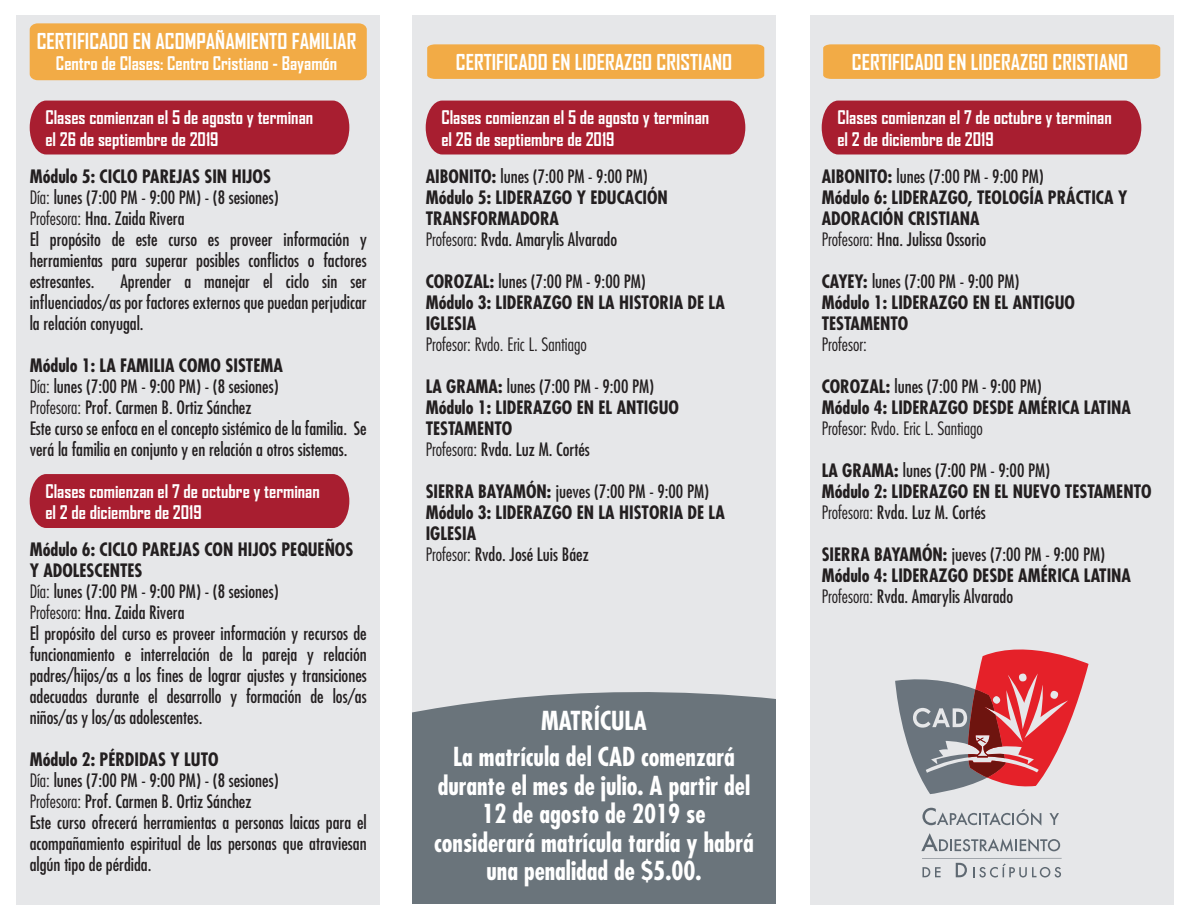
<style>
.page{position:relative;width:1188px;height:918px;background:#fff}
.page>*{position:absolute;margin:0;border:0;box-sizing:border-box;transform-origin:0 0}
.t1{font:700 condensed 25.5px/28.5px "Futura Std";color:#fff;text-align:center}
.t2{font:700 21px "Agency FB";color:#fff}
.t3{font:condensed 18px/21px "Futura Std";color:#231f20}
.t4{font:700 condensed 18px/21px "Futura Std";color:#231f20}
.t5{font:700 18px/21.6px "Agency FB";color:#fff}
.t6{font:300 condensed 18px "Futura Std";color:#231f20}
.s1{font-weight:700}
.s2{font-weight:300}
.s3{font-weight:400}
</style>
<div class="page">
<div style="left:412px;top:15px;width:364px;height:889px;background:#e6e7e9"></div>
<div style="left:412px;top:692px;width:364px;height:212px;background:#6a747b"></div>
<div style="left:16px;top:15px;width:364px;height:889px;background:#e6e7e9"></div>
<div style="left:30px;top:23px;width:337px;height:57px;background:#f2ab46"></div>
<div style="left:30px;top:101px;width:319px;height:53px;background:#a81e30"></div>
<div style="left:30px;top:474px;width:319px;height:54px;background:#a81e30"></div>
<div style="left:810px;top:15px;width:363px;height:889px;background:#e6e7e9"></div>
<div style="left:426px;top:101px;width:319px;height:53px;background:#a81e30"></div>
<div style="left:822px;top:101px;width:319px;height:53px;background:#a81e30"></div>
<div style="left:427px;top:44px;width:337px;height:35px;background:#f2ab46"></div>
<svg style="left:895px;top:649px;width:194px;height:145px"></svg>
<svg style="left:922px;top:808px;width:119px;height:18px"></svg>
<svg style="left:1049px;top:813px;width:10px;height:12px"></svg>
<svg style="left:921px;top:833px;width:139px;height:19px"></svg>
<svg style="left:922px;top:867px;width:19px;height:10px"></svg>
<svg style="left:956px;top:863px;width:11px;height:14px"></svg>
<svg style="left:973px;top:864px;width:88px;height:14px"></svg>
<hr style="left:922px;top:858px;width:140px;height:1px;background:#6a747d">
<div style="left:823px;top:44px;width:337px;height:35px;background:#f2ab46"></div>
<p class="t2" style="left:37px;top:28px;width:321px">CERTIFICADO EN ACOMPAÑAMIENTO FAMILIAR</p>
<p class="t5" style="left:56px;top:52px;width:283px">Centro de Clases: Centro Cristiano - Bayamón</p>
<p class="t5" style="left:45px;top:106px;width:269px">Clases comienzan el 5 de agosto y terminan el 26 de septiembre de 2019</p>
<p class="t3" style="left:30px;top:165px;width:339px"><span class="s1">Módulo 5: CICLO PAREJAS SIN HIJOS<br></span><span class="s2">Día:</span> lunes (7:00 PM - 9:00 PM) - (8 sesiones)<br><span class="s2">Profesora:</span> Hna. Zaida Rivera<br>El propósito de este curso es proveer información y herramientas para superar posibles conflictos o factores estresantes.</p>
<p class="t3" style="left:30px;top:270px;width:339px;text-align:justify;text-indent:91px">Aprender a manejar el ciclo sin ser influenciados/as por factores externos que puedan perjudicar la relación conyugal.</p>
<p class="t3" style="left:30px;top:354px;width:339px"><span class="s1">Módulo 1: LA FAMILIA COMO SISTEMA<br></span><span class="s2">Día:</span> lunes (7:00 PM - 9:00 PM) - (8 sesiones)<br><span class="s2">Profesora:</span> Prof. Carmen B. Ortiz Sánchez<br>Este curso se enfoca en el concepto sistémico de la familia. Se verá la familia en conjunto y en relación a otros sistemas.</p>
<p class="t5" style="left:45px;top:480px;width:276px">Clases comienzan el 7 de octubre y terminan el 2 de diciembre de 2019</p>
<p class="t3" style="left:30px;top:539px;width:339px"><span class="s1">Módulo 6: CICLO PAREJAS CON HIJOS PEQUEÑOS Y ADOLESCENTES<br></span><span class="s2">Día:</span> lunes (7:00 PM - 9:00 PM) - (8 sesiones)<br><span class="s2">Profesora:</span> Hna. Zaida Rivera<br>El propósito del curso es proveer información y recursos de funcionamiento e interrelación de la pareja y relación padres/hijos/as a los fines de lograr ajustes y transiciones adecuadas durante el desarrollo y formación de los/as niños/as y los/as adolescentes.</p>
<p class="t3" style="left:30px;top:749px;width:339px"><span class="s1">Módulo 2: PÉRDIDAS Y LUTO<br></span><span class="s2">Día:</span> lunes (7:00 PM - 9:00 PM) - (8 sesiones)<br><span class="s2">Profesora:</span> Prof. Carmen B. Ortiz Sánchez<br>Este curso ofrecerá herramientas a personas laicas para el acompañamiento espiritual de las personas que atraviesan algún tipo de pérdida.</p>
<p class="t2" style="left:456px;top:49px;width:278px">CERTIFICADO EN LIDERAZGO CRISTIANO</p>
<p class="t2" style="left:852px;top:49px;width:278px">CERTIFICADO EN LIDERAZGO CRISTIANO</p>
<p class="t5" style="left:441px;top:106px;width:269px">Clases comienzan el 5 de agosto y terminan el 26 de septiembre de 2019</p>
<p class="t4" style="left:426px;top:166px;width:244px">AIBONITO: <span class="s3">lunes (7:00 PM - 9:00 PM)<br></span>Módulo 5: LIDERAZGO Y EDUCACIÓN<br>TRANSFORMADORA<br><span class="s2">Profesora:</span> <span class="s3">Rvda. Amarylis Alvarado</span></p>
<p class="t4" style="left:426px;top:271px;width:301px">COROZAL: <span class="s3">lunes (7:00 PM - 9:00 PM)<br></span>Módulo 3: LIDERAZGO EN LA HISTORIA DE LA<br>IGLESIA</p>
<p class="t6" style="left:426px;top:334px;width:163px">Profesor: Rvdo. Eric L. Santiago</p>
<p class="t4" style="left:426px;top:376px;width:255px">LA GRAMA: <span class="s3">lunes (7:00 PM - 9:00 PM)<br></span>Módulo 1: LIDERAZGO EN EL ANTIGUO<br>TESTAMENTO<br><span class="s2">Profesora:</span> <span class="s3">Rvda. Luz M. Cortés</span></p>
<p class="t4" style="left:426px;top:481px;width:301px">SIERRA BAYAMÓN: <span class="s3">jueves (7:00 PM - 9:00 PM)<br></span>Módulo 3: LIDERAZGO EN LA HISTORIA DE LA<br>IGLESIA<br><span class="s2">Profesor:</span> <span class="s3">Rvdo. José Luis Báez</span></p>
<h1 class="t1" style="left:453px;top:703px;width:283px;line-height:36px">MATRÍCULA<br>La matrícula del CAD comenzará</h1>
<h1 class="t1" style="left:434px;top:771px;width:321px">durante el mes de julio. A partir del<br>12 de agosto de 2019 se considerará matrícula tardía y habrá una penalidad de $5.00.</h1>
<p class="t5" style="left:837px;top:106px;width:276px">Clases comienzan el 7 de octubre y terminan el 2 de diciembre de 2019</p>
<p class="t4" style="left:822px;top:166px;width:307px">AIBONITO: <span class="s3">lunes (7:00 PM - 9:00 PM)<br></span>Módulo 6: LIDERAZGO, TEOLOGÍA PRÁCTICA Y<br>ADORACIÓN CRISTIANA<br><span class="s2">Profesora:</span> <span class="s3">Hna. Julissa Ossorio</span></p>
<p class="t4" style="left:822px;top:271px;width:255px">CAYEY: <span class="s3">lunes (7:00 PM - 9:00 PM)<br></span>Módulo 1: LIDERAZGO EN EL ANTIGUO<br>TESTAMENTO</p>
<p class="t6" style="left:822px;top:334px;width:47px">Profesor:</p>
<p class="t4" style="left:822px;top:376px;width:311px">COROZAL: <span class="s3">lunes (7:00 PM - 9:00 PM)<br></span>Módulo 4: LIDERAZGO DESDE AMÉRICA LATINA</p>
<p class="t6" style="left:822px;top:418px;width:163px">Profesor: Rvdo. Eric L. Santiago</p>
<p class="t4" style="left:822px;top:460px;width:331px">LA GRAMA: <span class="s3">lunes (7:00 PM - 9:00 PM)<br></span>Módulo 2: LIDERAZGO EN EL NUEVO TESTAMENTO<br><span class="s2">Profesora:</span> <span class="s3">Rvda. Luz M. Cortés</span></p>
<p class="t4" style="left:822px;top:544px;width:311px">SIERRA BAYAMÓN: <span class="s3">jueves (7:00 PM - 9:00 PM)<br></span>Módulo 4: LIDERAZGO DESDE AMÉRICA LATINA<br><span class="s2">Profesora:</span> <span class="s3">Rvda. Amarylis Alvarado</span></p>
</div>
